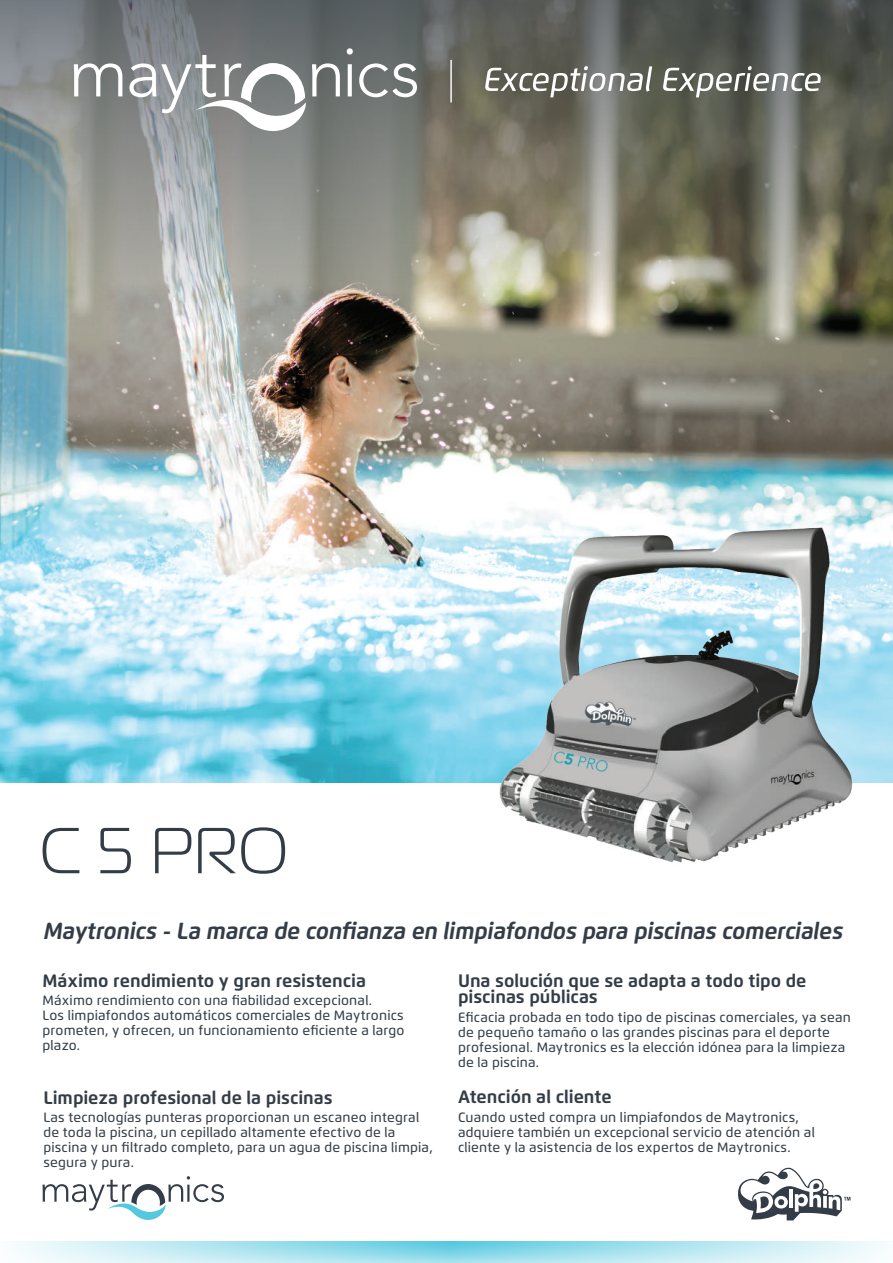
<style>
.page{position:relative;width:893px;height:1263px;background:#fff}
.page>*{position:absolute;margin:0;border:0;box-sizing:border-box;transform-origin:0 0}
.t1{font:300 64.8px "Magistral";color:#343d47}
.t2{font:italic 700 23.25px "Flexo";letter-spacing:-.015em;color:#343d47}
.t3{font:700 18px/16.5px "Flexo";letter-spacing:-.005em;color:#343d47}
.t4{font:500 13.5px/15px "Flexo";letter-spacing:.015em;color:#343d47}
</style>
<div class="page">
<img style="left:0;top:325px;width:893px;height:457px">
<svg style="left:43px;top:1176px;width:181px;height:44px"></svg>
<svg style="left:738px;top:1167px;width:112px;height:53px"></svg>
<svg style="left:17px;top:1241px;width:868px;height:22px;background:#b7e7f1"></svg>
<img style="left:0;top:0;width:893px;height:325px">
<hr style="left:450px;top:60px;width:2px;height:42px;background:#fff">
<svg style="left:485px;top:66px;width:336px;height:31px"></svg>
<svg style="left:74px;top:63px;width:48px;height:33px"></svg>
<svg style="left:347px;top:48px;width:6px;height:48px"></svg>
<svg style="left:359px;top:63px;width:58px;height:34px"></svg>
<svg style="left:129px;top:55px;width:211px;height:78px"></svg>
<img style="left:476px;top:515px;width:417px;height:348px">
<h1 class="t1" style="left:39px;top:811px;width:251px">C 5 PRO</h1>
<h2 class="t2" style="left:43px;top:916px;width:801px">Maytronics - La marca de confianza en limpiafondos para piscinas comerciales</h2>
<h3 class="t3" style="left:43px;top:972px;width:325px">Máximo rendimiento y gran resistencia</h3>
<p class="t4" style="left:43px;top:993px;width:364px">Máximo rendimiento con una fiabilidad excepcional.<br>Los limpiafondos automáticos comerciales de Maytronics prometen y, ofrecen, un funcionamiento eficiente a largo plazo.</p>
<h3 class="t3" style="left:43px;top:1089px;width:291px">Limpieza profesional de la piscinas</h3>
<p class="t4" style="left:43px;top:1110px;width:391px">Las tecnologías punteras proporcionan un escaneo integral de toda la piscina, un cepillado altamente efectivo de la piscina y un filtrado completo, para un agua de piscina limpia, segura y pura.</p>
<h3 class="t3" style="left:458px;top:972px;width:350px">Una solución que se adapta a todo tipo de piscinas públicas</h3>
<p class="t4" style="left:458px;top:1010px;width:394px">Eficacia probada en todo tipo de piscinas comerciales, ya sean de pequeño tamaño o las grandes piscinas para el deporte profesional. Maytronics es la elección idónea para la limpieza de la piscina.</p>
<h3 class="t3" style="left:458px;top:1089px;width:155px">Atención al cliente</h3>
<p class="t4" style="left:458px;top:1110px;width:358px">Cuando usted compra un limpiafondos de Maytronics, adquiere también un excepcional servicio de atención al cliente lay asistencia de los expertos de Maytronics.</p>
</div>
